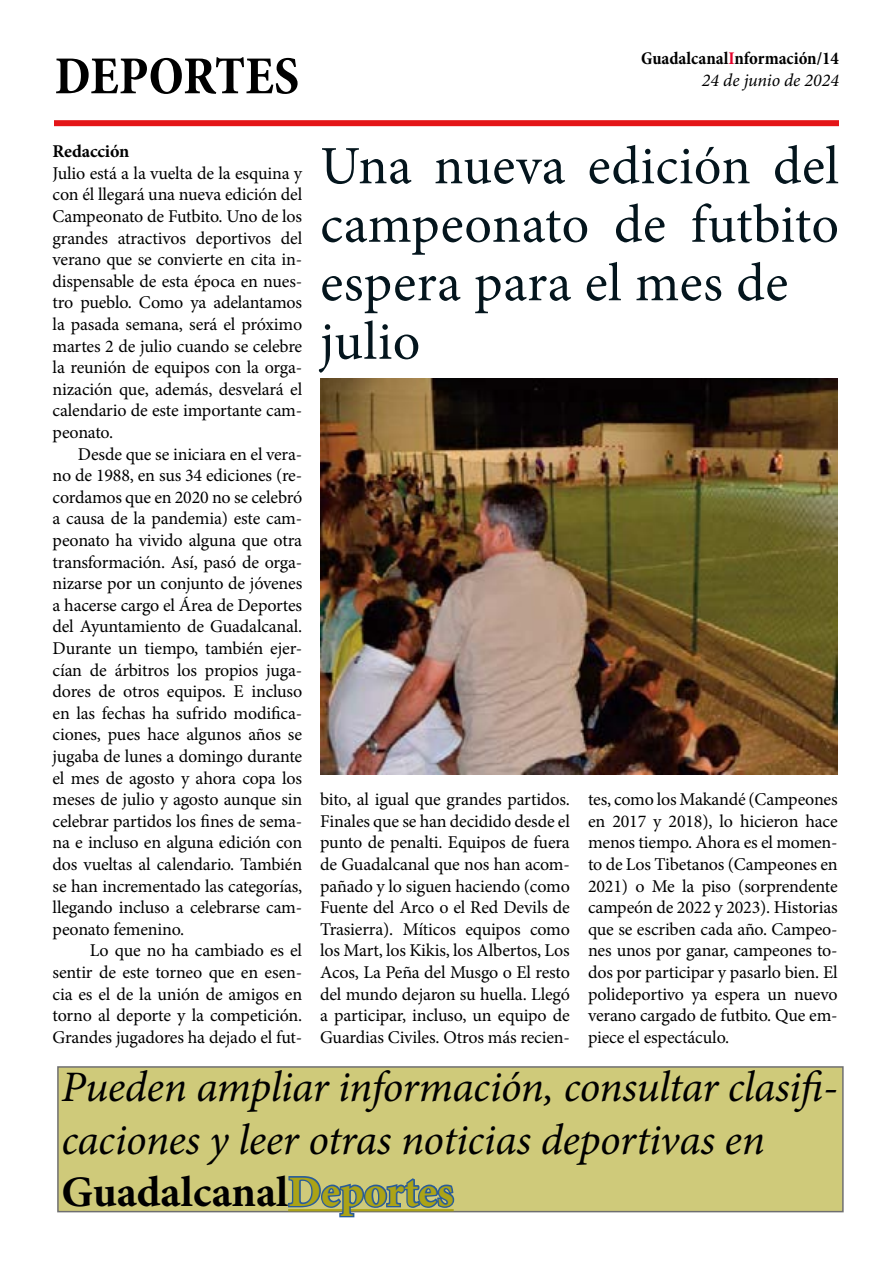
<style>
.page{position:relative;width:893px;height:1263px;background:#fff}
.page>*{position:absolute;margin:0;border:0;box-sizing:border-box;transform-origin:0 0}
.t1{font:54px/58.5px "Minion Pro";letter-spacing:.01em;color:#04151d}
.t2{font:700 condensed 54px "Minion Pro";color:#000}
.t3{font:italic 43.5px/52.2px "Minion Pro";letter-spacing:-.01em;color:#000}
.t4{font:18px/21.6px "Minion Pro";letter-spacing:-.01em;color:#000;text-align:justify}
.t5{font:700 condensed 18px "Minion Pro";color:#000}
.t6{font:italic 18px "Minion Pro";letter-spacing:-.005em;color:#000}
.t7{font:700 18px "Minion Pro";letter-spacing:-.01em;color:#000}
.s1{color:#e4032b}
.s2{font-weight:700;font-style:normal}
.s3{font-weight:700;font-style:normal;color:#aca316}
</style>
<div class="page">
<div style="left:54px;top:120px;width:785px;height:6px;background:#e41518"></div>
<div style="left:57px;top:1066px;width:787px;height:146px;background:#cfca7a"></div>
<svg style="left:287px;top:1176px;width:169px;height:42px"></svg>
<img style="left:320px;top:378px;width:517px;height:396px">
<h1 class="t2" style="left:55px;top:39px;width:246px">DEPORTES</h1>
<p class="t5" style="left:641px;top:46px;width:199px">Guadalcanal<span class="s1">I</span>nformación/14</p>
<p class="t6" style="left:702px;top:68px;width:138px">24 de junio de 2024</p>
<p class="t7" style="left:53px;top:139px;width:78px">Redacción</p>
<p class="t4" style="left:53px;top:162px;width:251px">Julio está a la vuelta de la esquina y con él llegará una nueva edición del Campeonato de Futbito. Uno de los grandes atractivos deportivos del verano que se convierte en cita in&shy;dispensable de esta época en nues&shy;tro pueblo. Como ya adelantamos la pasada semana, será el próximo martes 2 de julio cuando se celebre la reunión de equipos con la orga&shy;nización que, además, desvelará el calendario de este importante cam&shy;peonato.</p>
<p class="t4" style="left:53px;top:443px;width:251px;text-indent:25px">Desde que se iniciara en el vera&shy;no de 1988, en sus 34 ediciones (re&shy;cordamos que en 2020 no se celebró a causa de la pandemia) este cam&shy;peonato ha vivido alguna que otra transformación. Así, pasó de orga&shy;nizarse por un conjunto de jóvenes a hacerse cargo el Área de Deportes del Ayuntamiento de Guadalcanal.<br>Durante un tiempo, también ejer&shy;cían de árbitros los propios juga&shy;dores de otros equipos. E incluso en las fechas ha sufrido modifica&shy;ciones, pues hace algunos años se jugaba de lunes a domingo durante el mes de agosto y ahora copa los meses de julio y agosto aunque sin celebrar partidos los fines de sema&shy;na e incluso en alguna edición con dos vueltas al calendario. También se han incrementado las categorías, llegando incluso a celebrarse cam&shy;peonato femenino.</p>
<p class="t4" style="left:53px;top:940px;width:251px;text-indent:37px">Lo que no ha cambiado es el sentir de este torneo que en esen&shy;cia es el de la unión de amigos en torno al deporte y la competición.<br>Grandes jugadores ha dejado el fut-</p>
<h1 class="t1" style="left:320px;top:137px;width:520px">Una nueva edición del campeonato de futbito espera para el mes de julio</h1>
<p class="t4" style="left:320px;top:789px;width:251px">bito, al igual que grandes partidos.<br>Finales que se han decidido desde el punto de penalti. Equipos de fuera de Guadalcanal que nos han acom&shy;pañado y lo siguen haciendo (como Fuente del Arco o el Red Devils de Trasierra). Míticos equipos como los Mart, los Kikis, los Albertos, Los Acos, La Peña del Musgo o El resto del mundo dejaron su huella. Llegó a participar, incluso, un equipo de Guardias Civiles. Otros más recien-</p>
<p class="t4" style="left:588px;top:789px;width:251px">tes, como los Makandé (Campeones en 2017 y 2018), lo hicieron hace menos tiempo. Ahora es el momen&shy;to de Los Tibetanos (Campeones en 2021) o Me la piso (sorprendente campeón de 2022 y 2023). Historias que se escriben cada año. Campeo&shy;nes unos por ganar, campeones to&shy;dos por participar y pasarlo bien. El polideportivo ya espera un nuevo verano cargado de futbito. Que em&shy;piece el espectáculo.</p>
<h2 class="t3" style="left:61px;top:1061px;width:778px">Pueden ampliar información, consultar clasifi&shy;caciones y leer otras noticias deportivas en<br><span class="s2">Guadalcanal</span><span class="s3">Deportes</span></h2>
</div>
